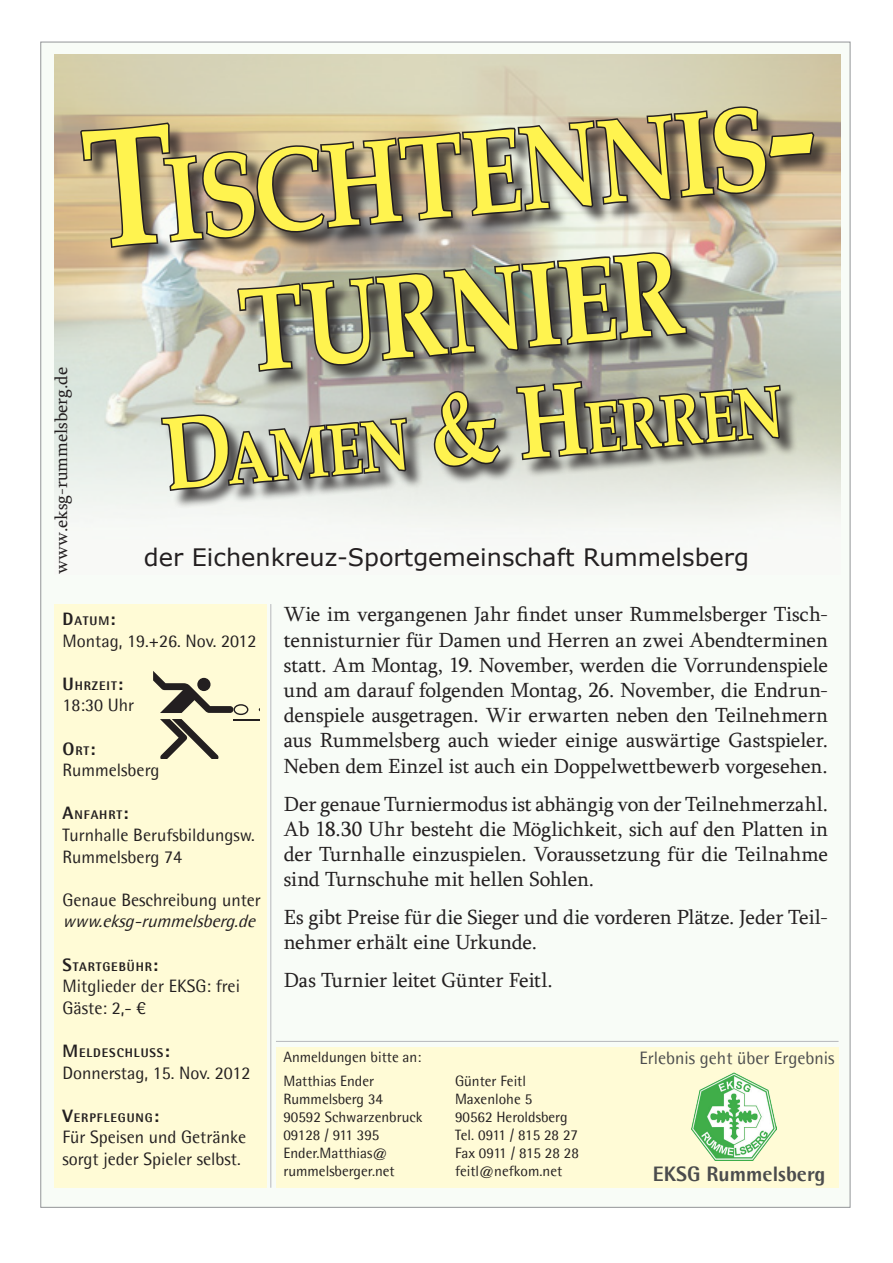
<style>
.page{position:relative;width:893px;height:1263px;background:#fff}
.page>*{position:absolute;margin:0;border:0;box-sizing:border-box;transform-origin:0 0}
.t1{font:700 119.4px/136.5px "Book Antiqua";color:#fff34f;text-align:center;scale:.8 1}
.t2{font:700 72.15px "Book Antiqua";color:#fff34f;scale:.8 1}
.t3{font:24px "Verdana";color:#231f20}
.t4{font:21px/25.2px "Sylfaen";letter-spacing:-.005em;color:#231f20;text-align:justify}
.t5{font:800 21px "Rotis Semi Sans";color:#4b4c4d}
.t6{font:18px/21.6px "Rotis Semi Sans";color:#231f20}
.t7{font:18px "Rotis Semi Sans";color:#4b4c4d}
.t8{font:italic 18px "Rotis Semi Sans";color:#231f20}
.t9{font:18px "Sylfaen";color:#231f20}
.t10{font:800 18px "Rotis Semi Sans";color:#231f20}
.t11{font:15px "Rotis Semi Sans";color:#231f20}
.t12{font:800 12.6px "Rotis Semi Sans";letter-spacing:.07em;color:#231f20}
.s1{font-size:170.7px}
.s2{font-size:103.2px}
.s3{font-size:18px}
.s4{font-size:12.6px}
</style>
<div class="page">
<div style="left:40px;top:42px;width:810px;height:1166px;background:#f8fcf7;border:1px solid #939598"></div>
<div style="left:276px;top:1047px;width:562px;height:141px;background:#fffbd6"></div>
<div style="left:54px;top:604px;width:213px;height:584px;background:#fffbd6"></div>
<hr style="left:233px;top:719px;width:26px;height:2px;background:#231f20">
<svg style="left:153px;top:671px;width:95px;height:87px"></svg>
<div style="left:83px;top:109px;width:749px;height:400px;background:#231f20;opacity:.75"></div>
<img style="left:79px;top:104px;width:737px;height:417px">
<img style="left:692px;top:1072px;width:85px;height:89px">
<hr style="left:270px;top:604px;width:1px;height:584px;background:#b6b7bb">
<hr style="left:276px;top:1041px;width:562px;height:1px;background:#b6b7bb">
<p class="t1" style="left:80px;top:139px;width:965px;rotate:-5deg"><span class="s1">T</span>ischtennis&shy;turnier</p>
<p class="t2" style="left:159px;top:416px;width:778px;rotate:-5deg"><span class="s2">D</span>amen <span class="s2">&amp; H</span>erren</p>
<p class="t9" style="left:49px;top:574px;width:209px;rotate:-90deg">www.eksg-rummelsberg.de</p>
<p class="t3" style="left:144px;top:540px;width:607px">der Eichenkreuz-Sportgemeinschaft Rummelsberg</p>
<p class="t4" style="left:284px;top:601px;width:546px">Wie im vergangenen Jahr findet unser Rummelsberger Tisch&shy;tennisturnier für Damen und Herren an zwei Abendterminen statt. Am Montag, 19. November, werden die Vorrundenspiele und am darauf folgenden Montag, 26. November, die Endrun&shy;denspiele ausgetragen. Wir erwarten neben den Teilnehmern aus Rummelsberg auch wieder einige auswärtige Gastspieler.<br>Neben dem Einzel ist auch ein Doppelwettbewerb vorgesehen.</p>
<p class="t4" style="left:284px;top:790px;width:546px">Der genaue Turniermodus ist abhängig von der Teilnehmerzahl.<br>Ab 18.30 Uhr besteht die Möglichkeit, sich auf den Platten in der Turnhalle einzuspielen. Voraussetzung für die Teilnahme sind Turnschuhe mit hellen Sohlen.</p>
<p class="t4" style="left:284px;top:904px;width:546px">Es gibt Preise für die Sieger und die vorderen Plätze. Jeder Teil&shy;nehmer erhält eine Urkunde.</p>
<p class="t4" style="left:284px;top:967px;width:270px">Das Turnier leitet Günter Feitl.</p>
<p class="t12" style="left:63px;top:613px;width:55px"><span class="s3">D</span>ATUM<span class="s3">:</span></p>
<p class="t6" style="left:63px;top:629px;width:196px">Montag, 19.+26. Nov. 2012</p>
<p class="t12" style="left:63px;top:677px;width:62px"><span class="s3">U</span> HRZEIT<span class="s3">:</span></p>
<p class="t6" style="left:63px;top:694px;width:73px">18:30 Uhr</p>
<p class="t10" style="left:63px;top:737px;width:35px">O<span class="s4">RT</span>:</p>
<p class="t6" style="left:63px;top:759px;width:98px">Rummelsberg</p>
<p class="t12" style="left:63px;top:807px;width:68px"><span class="s3">A</span>NFAHRT<span class="s3">:</span></p>
<p class="t6" style="left:63px;top:824px;width:194px">Turnhalle Berufsbildungsw.</p>
<p class="t6" style="left:63px;top:845px;width:121px">Rummelsberg 74</p>
<p class="t6" style="left:63px;top:889px;width:200px">Genaue Beschreibung unter</p>
<p class="t8" style="left:63px;top:911px;width:200px">www.eksg-rummelsberg.de</p>
<p class="t12" style="left:63px;top:958px;width:97px"><span class="s3">S</span>TARTGEBÜHR<span class="s3">:</span></p>
<p class="t6" style="left:63px;top:975px;width:179px">Mitglieder der EKSG: frei</p>
<p class="t6" style="left:63px;top:997px;width:85px">Gäste: 2,- €</p>
<p class="t12" style="left:63px;top:1045px;width:109px"><span class="s3">M</span> ELDESCHLUSS <span class="s3">:</span></p>
<p class="t6" style="left:63px;top:1061px;width:189px">Donnerstag, 15. Nov. 2012</p>
<p class="t12" style="left:63px;top:1109px;width:98px"><span class="s3">V</span>ERPFLEGUNG<span class="s3">:</span></p>
<p class="t6" style="left:63px;top:1126px;width:185px">Für Speisen und Getränke sorgt jeder Spieler selbst.</p>
<p class="t7" style="left:639px;top:1047px;width:197px">Erlebnis geht über Ergebnis</p>
<p class="t11" style="left:283px;top:1048px;width:139px">Anmeldungen bitte an:</p>
<p class="t11" style="left:283px;top:1072px;width:92px">Matthias Ender</p>
<p class="t11" style="left:283px;top:1090px;width:101px">Rummelsberg 34</p>
<p class="t11" style="left:283px;top:1108px;width:141px">90592 Schwarzenbruck</p>
<p class="t11" style="left:283px;top:1126px;width:98px">09128 / 911 395</p>
<p class="t11" style="left:283px;top:1144px;width:106px">Ender.Matthias@</p>
<p class="t11" style="left:283px;top:1162px;width:113px">rummelsberger.net</p>
<p class="t11" style="left:455px;top:1072px;width:73px">Günter Feitl</p>
<p class="t11" style="left:455px;top:1090px;width:79px">Maxenlohe 5</p>
<p class="t11" style="left:455px;top:1108px;width:114px">90562 Heroldsberg</p>
<p class="t11" style="left:455px;top:1126px;width:125px">Tel. 0911 / 815 28 27</p>
<p class="t11" style="left:455px;top:1144px;width:125px">Fax 0911 / 815 28 28</p>
<p class="t11" style="left:455px;top:1162px;width:109px">feitl@nefkom.net</p>
<p class="t5" style="left:653px;top:1160px;width:174px">EKSG Rummelsberg</p>
</div>
